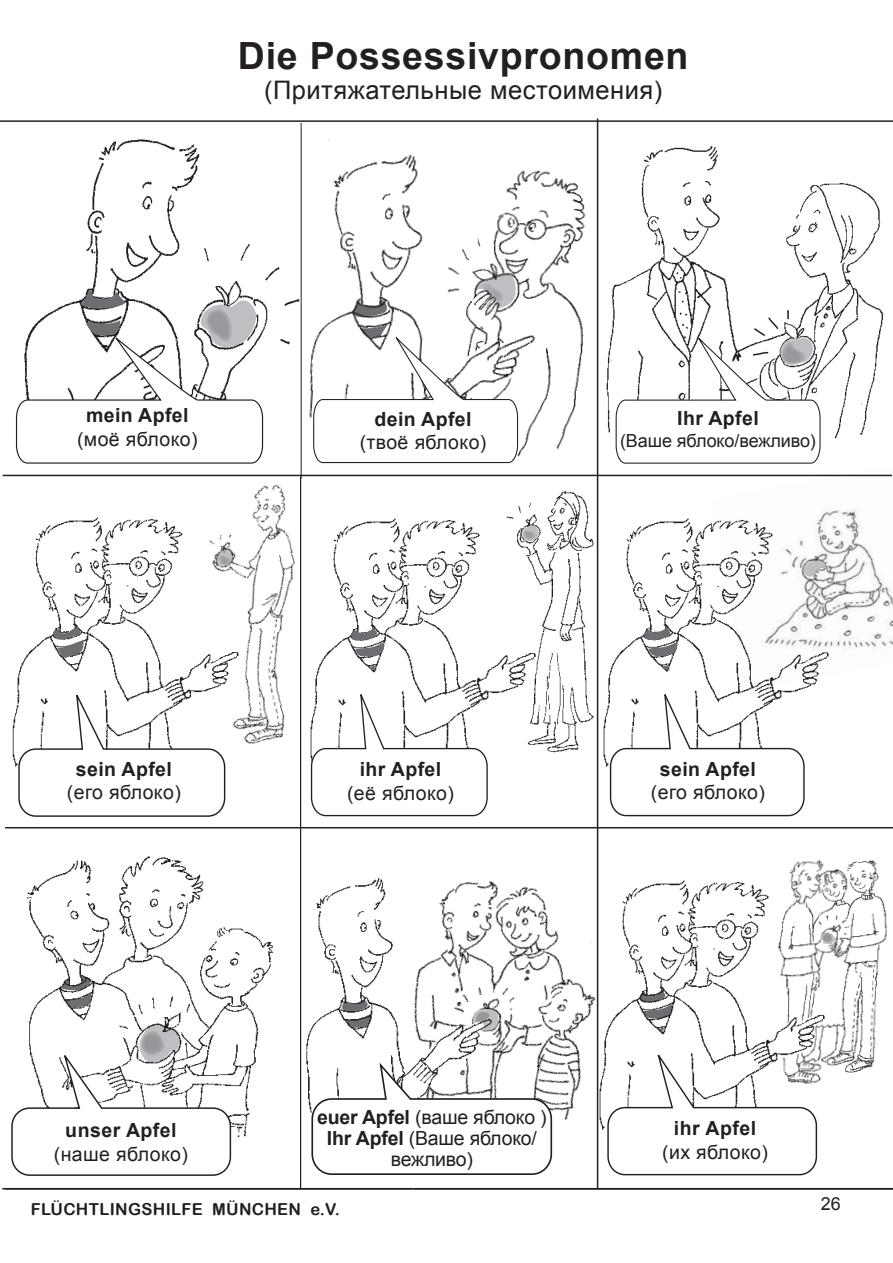
<style>
.page{position:relative;width:893px;height:1263px;background:#fff}
.page>*{position:absolute;margin:0;border:0;box-sizing:border-box;transform-origin:0 0}
.t1{font:700 37.5px "Arial";letter-spacing:.02em;color:#231f20}
.t2{font:25.5px "Arial";letter-spacing:.02em;color:#231f20}
.t3{font:19.5px "Arial";letter-spacing:.02em;color:#231f20}
.t4{font:700 19.5px "Arial";letter-spacing:.02em;color:#231f20}
.t5{font:19.5px/21px "Arial";letter-spacing:-.01em;color:#231f20;text-align:center}
.t6{font:18px "Arial";letter-spacing:-.005em;color:#231f20}
.t7{font:16.5px "Arial Rounded MT Bold";letter-spacing:.02em;color:#231f20}
.s1{font-weight:700}
</style>
<div class="page">
<img style="left:862px;top:871px;width:25px;height:199px">
<img style="left:314px;top:828px;width:347px;height:362px">
<img style="left:483px;top:474px;width:77px;height:35px">
<img style="left:2px;top:123px;width:430px;height:354px">
<img style="left:12px;top:517px;width:120px;height:250px">
<img style="left:381px;top:509px;width:177px;height:244px">
<hr style="left:3px;top:475px;width:889px;height:1px;background:#231f20">
<hr style="left:5px;top:827px;width:888px;height:1px;background:#231f20">
<hr style="left:300px;top:476px;width:1px;height:713px;background:#231f20">
<hr style="left:597px;top:118px;width:1px;height:1070px;background:#231f20">
<svg style="left:18px;top:687px;width:208px;height:130px"></svg>
<svg style="left:310px;top:686px;width:178px;height:131px"></svg>
<svg style="left:381px;top:627px;width:4px;height:31px"></svg>
<svg style="left:49px;top:626px;width:35px;height:32px"></svg>
<img style="left:301px;top:852px;width:213px;height:261px">
<img style="left:554px;top:871px;width:308px;height:261px">
<svg style="left:607px;top:989px;width:219px;height:187px"></svg>
<hr style="left:301px;top:123px;width:1px;height:355px;background:#231f20">
<img style="left:281px;top:139px;width:271px;height:295px">
<img style="left:560px;top:118px;width:333px;height:753px">
<hr style="left:2px;top:1188px;width:891px;height:1px;background:#231f20">
<svg style="left:15px;top:290px;width:249px;height:174px"></svg>
<svg style="left:313px;top:271px;width:222px;height:193px"></svg>
<svg style="left:615px;top:310px;width:206px;height:154px"></svg>
<img style="left:132px;top:453px;width:249px;height:320px">
<svg style="left:215px;top:546px;width:19px;height:21px"></svg>
<svg style="left:517px;top:521px;width:25px;height:24px"></svg>
<img style="left:26px;top:855px;width:276px;height:282px">
<svg style="left:11px;top:1024px;width:221px;height:152px"></svg>
<svg style="left:311px;top:998px;width:242px;height:178px"></svg>
<svg style="left:813px;top:930px;width:24px;height:18px"></svg>
<hr style="left:0;top:120px;width:893px;height:2px;background:#231f20">
<h1 class="t1" style="left:238px;top:42px;width:452px">Die Possessivpronomen</h1>
<h2 class="t2" style="left:264px;top:74px;width:400px">(Притяжательные местоимения)</h2>
<p class="t4" style="left:86px;top:408px;width:104px">mein Apfel</p>
<p class="t3" style="left:77px;top:426px;width:122px">(моё яблоко)</p>
<p class="t4" style="left:374px;top:412px;width:99px">dein Apfel</p>
<p class="t3" style="left:360px;top:430px;width:128px">(твоё яблоко)</p>
<p class="t4" style="left:677px;top:411px;width:83px">Ihr Apfel</p>
<p class="t6" style="left:620px;top:428px;width:197px">(Ваше яблоко/вежливо)</p>
<p class="t4" style="left:76px;top:762px;width:97px">sein Apfel</p>
<p class="t3" style="left:67px;top:780px;width:115px">(его яблоко)</p>
<p class="t4" style="left:360px;top:762px;width:83px">ihr Apfel</p>
<p class="t3" style="left:347px;top:780px;width:108px">(её яблоко)</p>
<p class="t4" style="left:660px;top:762px;width:97px">sein Apfel</p>
<p class="t3" style="left:651px;top:780px;width:115px">(его яблоко)</p>
<p class="t5" style="left:317px;top:1107px;width:231px"><span class="s1">euer Apfel</span> (ваше яблоко )<br><span class="s1">Ihr Apfel</span> (Ваше яблоко/ вежливо)</p>
<p class="t4" style="left:674px;top:1121px;width:84px">ihr Apfel</p>
<p class="t3" style="left:662px;top:1139px;width:107px">(их яблоко)</p>
<p class="t4" style="left:65px;top:1123px;width:113px">unser Apfel</p>
<p class="t3" style="left:54px;top:1141px;width:136px">(наше яблоко)</p>
<p class="t7" style="left:31px;top:1200px;width:311px">FL‹CHTLINGSHILFE M‹NCHEN e.V.</p>
<p class="t6" style="left:821px;top:1193px;width:22px">26</p>
</div>
